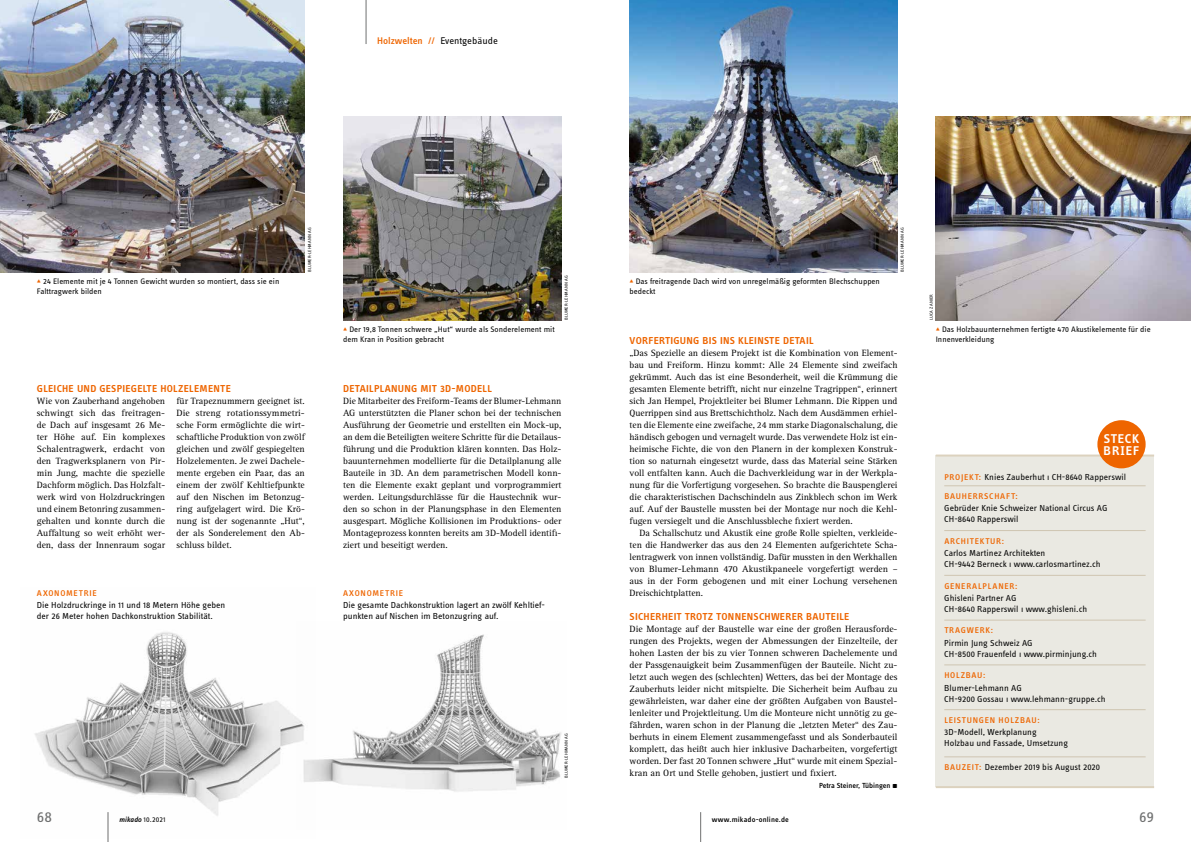
<style>
.page{position:relative;width:1191px;height:842px;background:#fff}
.page>*{position:absolute;margin:0;border:0;box-sizing:border-box;transform-origin:0 0}
.t1{font:16px "Info OT Text";color:#6f7070;scale:1.05 1}
.t2{font:600 13.2px/11.6px "Info OT Disp";letter-spacing:.07em;color:#fff;scale:1.05 1}
.t3{font:600 10.4px "Info OT Text";letter-spacing:.025em;color:#ee6500;scale:1.05 1}
.t4{font:500 10px "Info OT Text";color:#ee6500;scale:1.05 1}
.t5{font:9.4px/12px "Rotis Serif Pro";color:#000;text-align:justify}
.t6{font:9px/11px "Info OT Text";color:#000;scale:1.05 1}
.t7{font:500 8.6px "Info OT Text";letter-spacing:.085em;color:#ee6500;scale:1.05 1}
.t8{font:8.2px/10px "Info OT Text";color:#000;scale:1.05 1}
.t9{font:500 7.6px "Info OT Text";color:#000;scale:1.05 1}
.t10{font:7.6px "Info OT Text";letter-spacing:.02em;color:#000;scale:1.05 1}
.t11{font:4.5px "Info OT Text";letter-spacing:.025em;color:#000;scale:1.05 1}
.s1{font-weight:400;color:#000}
.s2{color:#ee6500}
.s3{font-weight:400;font-size:6px}
.s4{font-weight:500;font-size:8.6px;color:#ee6500}
.s5{font-weight:500;font-style:italic}
</style>
<div class="page">
<hr style="left:108px;top:812px;width:1px;height:30px;background:#6f7070">
<hr style="left:700px;top:812px;width:1px;height:30px;background:#6f7070">
<img style="left:629px;top:0;width:268px;height:272px">
<img style="left:0;top:0;width:305px;height:272px">
<hr style="left:366px;top:0;width:1px;height:44px;background:#6f7070">
<div style="left:935px;top:455px;width:219px;height:332px;background:#eae9e2"></div>
<hr style="left:935px;top:786px;width:219px;height:2px;background:#dcd2be">
<hr style="left:935px;top:454px;width:219px;height:2px;background:#dcd2be">
<hr style="left:944px;top:485px;width:201px;height:1px;background:#cfc5b1">
<hr style="left:944px;top:530px;width:201px;height:1px;background:#cfc5b1">
<hr style="left:944px;top:575px;width:201px;height:1px;background:#cfc5b1">
<hr style="left:944px;top:620px;width:201px;height:1px;background:#cfc5b1">
<hr style="left:944px;top:664px;width:201px;height:1px;background:#cfc5b1">
<hr style="left:944px;top:709px;width:201px;height:1px;background:#cfc5b1">
<hr style="left:944px;top:756px;width:201px;height:1px;background:#cfc5b1">
<img style="left:343px;top:116px;width:218px;height:204px">
<div style="left:1097px;top:420px;width:48px;height:48px;background:#ee6500;border-radius:50%"></div>
<img style="left:936px;top:116px;width:255px;height:204px">
<img style="left:315px;top:634px;width:247px;height:158px">
<img style="left:35px;top:632px;width:280px;height:206px">
<p class="t4" style="left:377px;top:35px;width:116px">Holzwelten // <span class="s1">Eventgebäude</span></p>
<p class="t11" style="left:307px;top:272px;width:44px;rotate:-90deg">BLUMER-LEHMANN AG</p>
<p class="t11" style="left:899px;top:272px;width:44px;rotate:-90deg">BLUMER-LEHMANN AG</p>
<p class="t8" style="left:37px;top:276px;width:232px"><span class="s2">▴</span> 24 Elemente mit je 4 Tonnen Gewicht wurden so montiert, dass sie ein<br>Falttragwerk bilden</p>
<p class="t11" style="left:563px;top:320px;width:44px;rotate:-90deg">BLUMER-LEHMANN AG</p>
<p class="t8" style="left:629px;top:276px;width:240px"><span class="s2">▴</span> Das freitragende Dach wird von unregelmäßig geformten Blechschuppen bedeckt</p>
<p class="t11" style="left:928px;top:320px;width:26px;rotate:-90deg">LUCA ZANIER</p>
<p class="t3" style="left:37px;top:382px;width:186px">GLEICHE UND GESPIEGELTE HOLZELEMENTE</p>
<p class="t5" style="left:37px;top:395px;width:130px">Wie von Zauberhand angehoben schwingt sich das freitragen&shy;de Dach auf insgesamt 26 Me&shy;ter Höhe auf. Ein komplexes Schalentragwerk, erdacht von den Tragwerksplanern von Pir&shy;min Jung, machte die spezielle Dachform möglich. Das Holzfalt&shy;werk wird von Holzdruckringen und einem Betonring zusammen&shy;gehalten und konnte durch die Auffaltung so weit erhöht wer&shy;den, dass der Innenraum sogar</p>
<p class="t5" style="left:176px;top:395px;width:130px">für Trapeznummern geeignet ist.<br>Die streng rotationssymmetri&shy;sche Form ermöglichte die wirt&shy;schaftliche Produktion von zwölf gleichen und zwölf gespiegelten Holzelementen. Je zwei Dachele&shy;mente ergeben ein Paar, das an einem der zwölf Kehltiefpunkte auf den Nischen im Betonzug&shy;ring aufgelagert wird. Die Krö&shy;nung ist der sogenannte „Hut“, der als Sonderelement den Ab&shy;schluss bildet.</p>
<p class="t7" style="left:37px;top:588px;width:59px">AXONOMETRIE</p>
<p class="t6" style="left:37px;top:600px;width:181px">Die Holzdruckringe in 11 und 18 Metern Höhe geben der 26 Meter hohen Dachkonstruktion Stabilität.</p>
<p class="t8" style="left:343px;top:324px;width:203px"><span class="s2">▴</span> Der 19,8 Tonnen schwere „Hut“ wurde als Sonderelement mit dem Kran in Position gebracht</p>
<p class="t3" style="left:343px;top:382px;width:143px">DETAILPLANUNG MIT 3D-MODELL</p>
<p class="t5" style="left:343px;top:395px;width:220px">Die Mitarbeiter des Freiform-Teams der Blumer-Lehmann AG unterstützten die Planer schon bei der technischen Ausführung der Geometrie und erstellten ein Mock-up, an dem die Beteiligten weitere Schritte für die Detailaus&shy;führung und die Produktion klären konnten. Das Holz&shy;bauunternehmen modellierte für die Detailplanung alle Bauteile in 3D. An dem parametrischen Modell konn&shy;ten die Elemente exakt geplant und vorprogrammiert werden. Leitungsdurchlässe für die Haustechnik wur&shy;den so schon in der Planungsphase in den Elementen ausgespart. Mögliche Kollisionen im Produktions- oder Montageprozess konnten bereits am 3D-Modell identifi&shy;ziert und beseitigt werden.</p>
<p class="t7" style="left:343px;top:588px;width:59px">AXONOMETRIE</p>
<p class="t6" style="left:343px;top:600px;width:194px">Die gesamte Dachkonstruktion lagert an zwölf Kehltief&shy;punkten auf Nischen im Betonzugring auf.</p>
<p class="t11" style="left:563px;top:778px;width:44px;rotate:-90deg">BLUMER-LEHMANN AG</p>
<p class="t3" style="left:629px;top:334px;width:177px">VORFERTIGUNG BIS INS KLEINSTE DETAIL</p>
<p class="t5" style="left:629px;top:347px;width:269px">„Das Spezielle an diesem Projekt ist die Kombination von Element&shy;bau und Freiform. Hinzu kommt: Alle 24 Elemente sind zweifach gekrümmt. Auch das ist eine Besonderheit, weil die Krümmung die gesamten Elemente betrifft, nicht nur einzelne Tragrippen“, erinnert sich Jan Hempel, Projektleiter bei Blumer Lehmann. Die Rippen und Querrippen sind aus Brettschichtholz. Nach dem Ausdämmen erhiel&shy;ten die Elemente eine zweifache, 24 mm starke Diagonalschalung, die händisch gebogen und vernagelt wurde. Das verwendete Holz ist ein&shy;heimische Fichte, die von den Planern in der komplexen Konstruk&shy;tion so naturnah eingesetzt wurde, dass das Material seine Stärken voll entfalten kann. Auch die Dachverkleidung war in der Werkpla&shy;nung für die Vorfertigung vorgesehen. So brachte die Bauspenglerei die charakteristischen Dachschindeln aus Zinkblech schon im Werk auf. Auf der Baustelle mussten bei der Montage nur noch die Kehl&shy;fugen versiegelt und die Anschlussbleche fixiert werden.</p>
<p class="t5" style="left:629px;top:527px;width:270px;text-indent:10px">Da Schallschutz und Akustik eine große Rolle spielten, verkleide&shy;ten die Handwerker das aus den 24 Elementen aufgerichtete Scha&shy;lentragwerk von innen vollständig. Dafür mussten in den Werkhallen von Blumer-Lehmann 470 Akustikpaneele vorgefertigt werden – aus in der Form gebogenen und mit einer Lochung versehenen Dreischichtplatten.</p>
<p class="t3" style="left:629px;top:610px;width:211px">SICHERHEIT TROTZ TONNENSCHWERER BAUTEILE</p>
<p class="t5" style="left:629px;top:623px;width:269px;text-align:left">Die Montage auf der Baustelle war eine der großen Herausforde&shy;rungen des Projekts, wegen der Abmessungen der Einzelteile, der hohen Lasten der bis zu vier Tonnen schweren Dachelemente und der Passgenauigkeit beim Zusammenfügen der Bauteile. Nicht zu&shy;letzt auch wegen des (schlechten) Wetters, das bei der Montage des Zauberhuts leider nicht mitspielte. Die Sicherheit beim Aufbau zu gewährleisten, war daher eine der größten Aufgaben von Baustel&shy;lenleiter und Projektleitung. Um die Monteure nicht unnötig zu ge&shy;fährden, waren schon in der Planung die „letzten Meter“ des Zau&shy;berhuts in einem Element zusammengefasst und als Sonderbauteil komplett, das heißt auch hier inklusive Dacharbeiten, vorgefertigt worden. Der fast 20 Tonnen schwere „Hut“ wurde mit einem Spezial&shy;kran an Ort und Stelle gehoben, justiert und fixiert.</p>
<p class="t9" style="left:819px;top:781px;width:76px">Petra Steiner, Tübingen <span class="s3">▪</span></p>
<p class="t8" style="left:935px;top:324px;width:206px"><span class="s2">▴</span> Das Holzbauunternehmen fertigte 470 Akustikelemente für die<br>Innenverkleidung</p>
<h2 class="t2" style="left:1103px;top:433px;width:36px">STECK<br>BRIEF</h2>
<p class="t6" style="left:944px;top:471px;width:175px"><span class="s4">PROJEKT:</span> Knies Zauberhut ı CH-8640 Rapperswil</p>
<p class="t7" style="left:944px;top:491px;width:71px">BAUHERRSCHAFT:</p>
<p class="t6" style="left:944px;top:503px;width:157px">Gebrüder Knie Schweizer National Circus AG<br>CH-8640 Rapperswil</p>
<p class="t7" style="left:944px;top:536px;width:59px">ARCHITEKTUR:</p>
<p class="t6" style="left:944px;top:548px;width:150px">Carlos Martinez Architekten<br>CH-9442 Berneck ı www.carlosmartinez.ch</p>
<p class="t7" style="left:944px;top:580px;width:71px">GENERALPLANER:</p>
<p class="t6" style="left:944px;top:592px;width:137px">Ghisleni Partner AG<br>CH-8640 Rapperswil ı www.ghisleni.ch</p>
<p class="t7" style="left:944px;top:625px;width:48px">TRAGWERK:</p>
<p class="t6" style="left:944px;top:637px;width:147px">Pirmin Jung Schweiz AG<br>CH-8500 Frauenfeld ı www.pirminjung.ch</p>
<p class="t7" style="left:944px;top:670px;width:41px">HOLZBAU:</p>
<p class="t6" style="left:944px;top:682px;width:155px">Blumer-Lehmann AG<br>CH-9200 Gossau ı www.lehmann-gruppe.ch</p>
<p class="t7" style="left:944px;top:715px;width:92px">LEISTUNGEN HOLZBAU:</p>
<p class="t6" style="left:944px;top:727px;width:119px">3D-Modell, Werkplanung<br>Holzbau und Fassade, Umsetzung</p>
<p class="t6" style="left:944px;top:761px;width:150px"><span class="s4">BAUZEIT:</span> Dezember 2019 bis August 2020</p>
<h1 class="t1" style="left:37px;top:807px;width:16px">68</h1>
<p class="t10" style="left:119px;top:815px;width:46px"><span class="s5">mikado</span> 10.2021</p>
<p class="t9" style="left:711px;top:815px;width:75px">www.mikado-online.de</p>
<h1 class="t1" style="left:1139px;top:807px;width:16px">69</h1>
</div>
